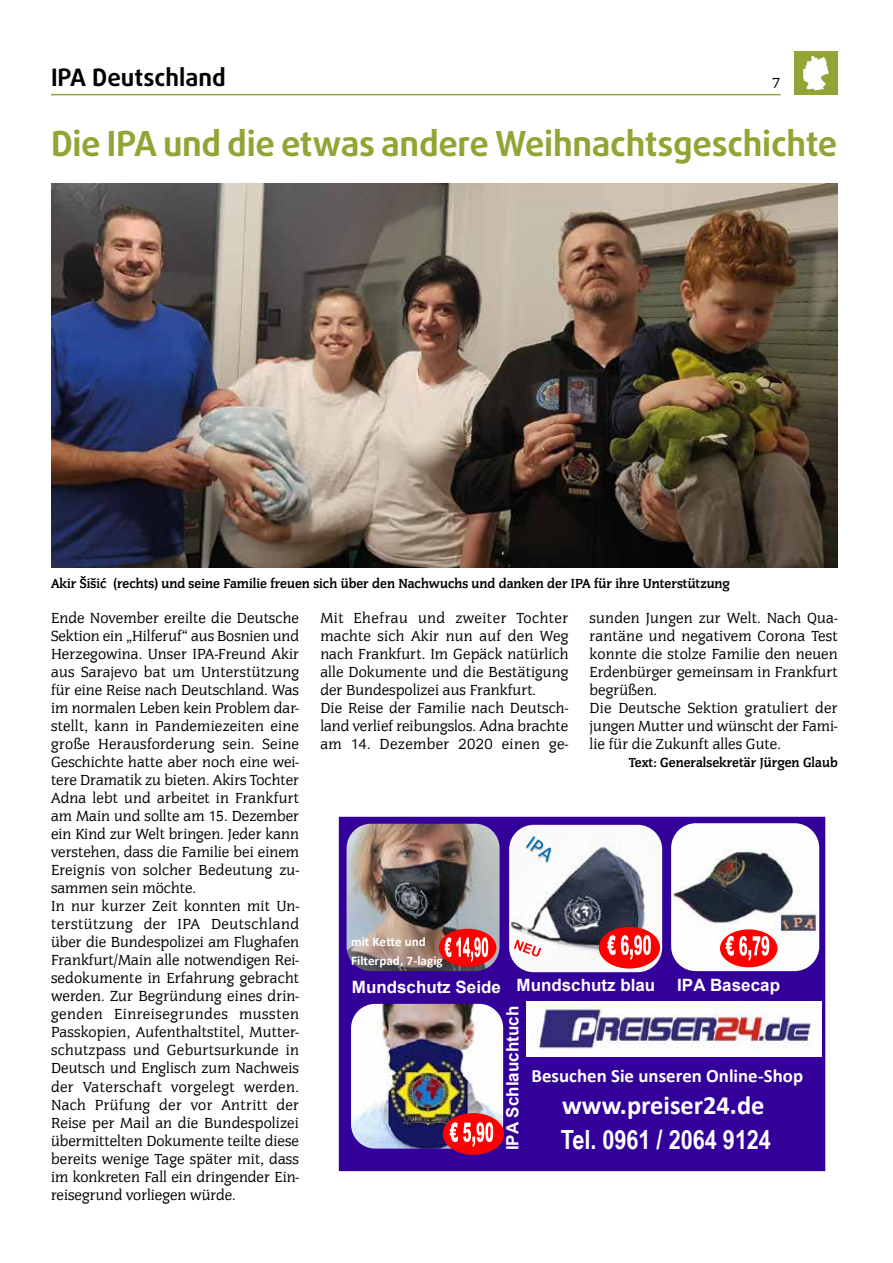
<style>
.page{position:relative;width:893px;height:1263px;background:#fff}
.page>*{position:absolute;margin:0;border:0;box-sizing:border-box;transform-origin:0 0}
.t1{font:700 34.5px "Daxline Pro";letter-spacing:-.01em;color:#90a534}
.t2{font:700 26.55px "Arial Narrow";letter-spacing:-.005em;color:#fff}
.t3{font:700 26.55px "Calibri";color:#fff}
.t4{font:700 24px "Daxline Pro";color:#000}
.t5{font:700 18.75px "Calibri";color:#fff}
.t6{font:700 16.95px "Arial";color:#fff}
.t7{font:15px/18px "Congress T";letter-spacing:.005em;color:#000}
.t8{font:700 13.5px "Congress T";color:#000}
.t9{font:700 13.05px/19.2px "Calibri";color:#fff}
</style>
<div class="page">
<div style="left:793px;top:51px;width:46px;height:45px;background:#90a534"></div>
<svg style="left:802px;top:56px;width:27px;height:34px"></svg>
<hr style="left:51px;top:94px;width:730px;height:1px;background:#90a534">
<img style="left:51px;top:184px;width:787px;height:384px">
<div style="left:341px;top:819px;width:482px;height:350px;background:#309"></div>
<div style="left:339px;top:817px;width:486px;height:354px;border:4px solid #309"></div>
<img style="left:526px;top:1001px;width:295px;height:55px">
<img style="left:671px;top:823px;width:148px;height:148px">
<img style="left:351px;top:1004px;width:152px;height:144px">
<img style="left:509px;top:825px;width:153px;height:147px">
<div style="left:601px;top:929px;width:57px;height:38px;background:#f00;border-radius:50%"></div>
<div style="left:599px;top:927px;width:61px;height:41px;border:4px solid #f00;border-radius:50%"></div>
<svg style="left:607px;top:935px;width:44px;height:25px"></svg>
<div style="left:445px;top:1115px;width:57px;height:38px;background:#f00;border-radius:50%"></div>
<div style="left:443px;top:1113px;width:61px;height:42px;border:4px solid #f00;border-radius:50%"></div>
<svg style="left:447px;top:1122px;width:46px;height:29px"></svg>
<img style="left:347px;top:824px;width:153px;height:147px">
<div style="left:720px;top:929px;width:57px;height:38px;background:#f00;border-radius:50%"></div>
<svg style="left:725px;top:936px;width:44px;height:25px"></svg>
<svg style="left:514px;top:940px;width:27px;height:16px"></svg>
<div style="left:439px;top:929px;width:57px;height:38px;background:#f00;border-radius:50%"></div>
<svg style="left:444px;top:937px;width:44px;height:25px"></svg>
<img style="left:499px;top:816px;width:79px;height:75px">
<img style="left:521px;top:829px;width:67px;height:69px">
<h3 class="t4" style="left:51px;top:61px;width:176px">IPA Deutschland</h3>
<p class="t7" style="left:772px;top:74px;width:10px">7</p>
<h1 class="t1" style="left:51px;top:121px;width:788px">Die IPA und die etwas andere Weihnachtsgeschichte</h1>
<p class="t8" style="left:51px;top:576px;width:680px">Akir Šišić (rechts) und seine Familie freuen sich über den Nachwuchs und danken der IPA für ihre Unterstützung</p>
<p class="t7" style="left:590px;top:610px;width:250px">sunden Jungen zur Welt. Nach Qua&shy;rantäne und negativem Corona Test konnte die stolze Familie den neuen<br>Erdenbürger gemeinsam in Frankfurt begrüßen.<br>Die Deutsche Sektion gratuliert der jungen Mutter und wünscht der Fami&shy;lie für die Zukunft alles Gute.</p>
<p class="t8" style="left:629px;top:755px;width:210px">Text: Generalsekretär Jürgen Glaub</p>
<p class="t7" style="left:51px;top:610px;width:250px">Ende November ereilte die Deutsche Sektion ein „Hilferuf“ aus Bosnien und Herzegowina. Unser IPA-Freund Akir aus Sarajevo bat um Unterstützung für eine Reise nach Deutschland. Was im normalen Leben kein Problem dar&shy;stellt, kann in Pandemiezeiten eine große Herausforderung sein. Seine Geschichte hatte aber noch eine wei&shy;tere Dramatik zu bieten. Akirs Tochter Adna lebt und arbeitet in Frankfurt am Main und sollte am 15. Dezember ein Kind zur Welt bringen. Jeder kann verstehen, dass die Familie bei einem Ereignis von solcher Bedeutung zu&shy;sammen sein möchte.<br>In nur kurzer Zeit konnten mit Un&shy;terstützung der IPA Deutschland über die Bundespolizei am Flughafen Frankfurt/Main alle notwendigen Rei&shy;sedokumente in Erfahrung gebracht werden. Zur Begründung eines drin&shy;genden Einreisegrundes mussten Passkopien, Aufenthaltstitel, Mutter&shy;schutzpass und Geburtsurkunde in Deutsch und Englisch zum Nachweis der Vaterschaft vorgelegt werden.<br>Nach Prüfung der vor Antritt der Reise per Mail an die Bundespolizei übermittelten Dokumente teilte diese bereits wenige Tage später mit, dass im konkreten Fall ein dringender Ein&shy;reisegrund vorliegen würde.</p>
<p class="t7" style="left:320px;top:610px;width:250px">Mit Ehefrau und zweiter Tochter machte sich Akir nun auf den Weg nach Frankfurt. Im Gepäck natürlich alle Dokumente und die Bestätigung der Bundespolizei aus Frankfurt.<br>Die Reise der Familie nach Deutsch&shy;land verlief reibungslos. Adna brachte am 14. Dezember 2020 einen ge-</p>
<p class="t9" style="left:351px;top:932px;width:93px">mit Kette und<br>Filterpad, 7-lagig</p>
<p class="t6" style="left:352px;top:975px;width:305px">Mundschutz Seide Mundschutz blau</p>
<p class="t6" style="left:677px;top:973px;width:105px">IPA Basecap</p>
<p class="t6" style="left:501px;top:1150px;width:146px;rotate:-90deg">IPA Schlauchtuch</p>
<p class="t5" style="left:531px;top:1062px;width:273px">Besuchen Sie unseren Online-Shop</p>
<h2 class="t3" style="left:562px;top:1086px;width:204px">www.preiser24.de</h2>
<h2 class="t2" style="left:561px;top:1119px;width:212px">Tel. 0961 / 2064 9124</h2>
</div>
